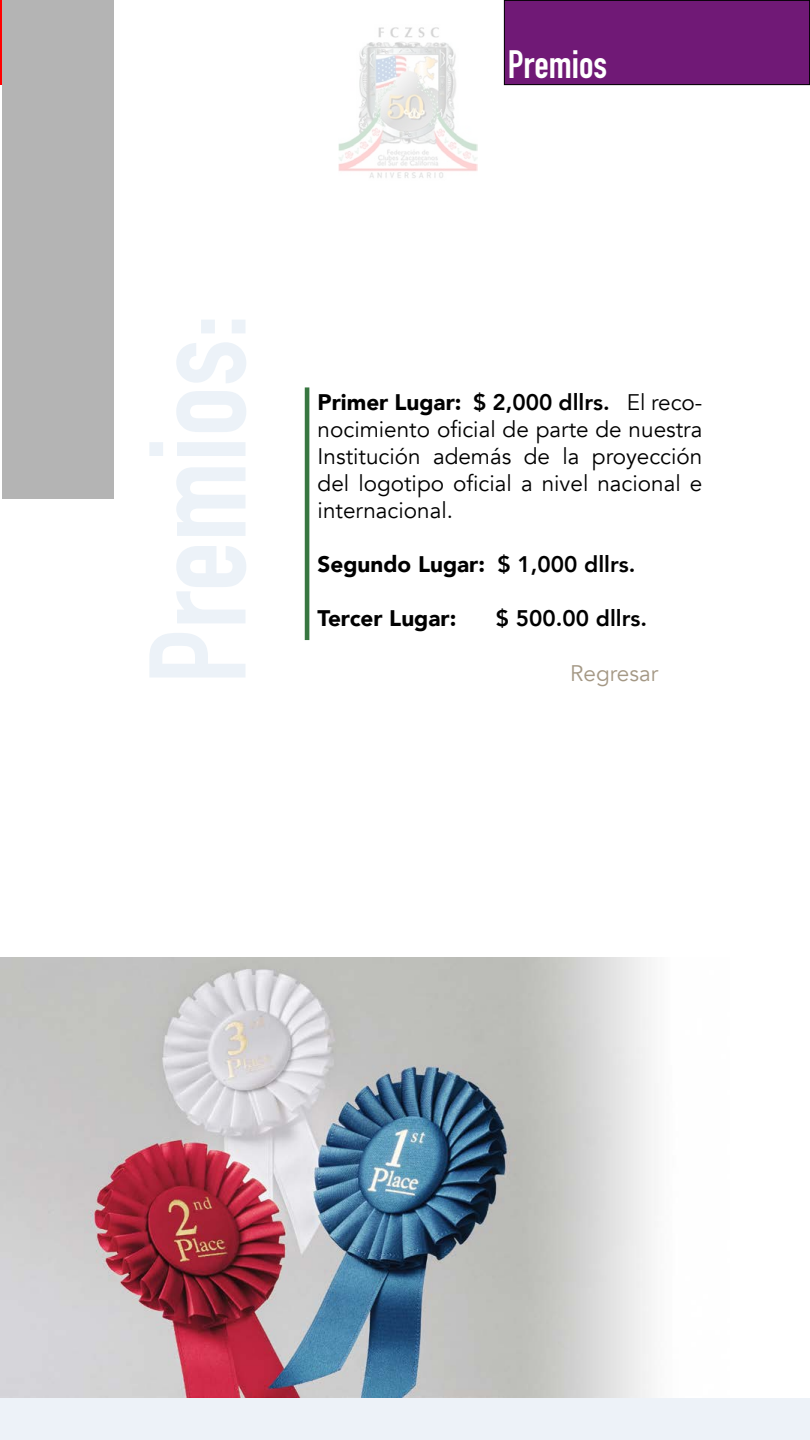
<style>
.page{position:relative;width:810px;height:1440px;background:#fff}
.page>*{position:absolute;margin:0;border:0;box-sizing:border-box;transform-origin:0 0}
.t1{font:700 39px "DIN Condensed";color:#fff}
.t2{font:22.5px/27px "Avenir";color:#000;text-align:justify}
.t3{font:900 22.5px "Avenir";color:#000}
.t4{font:800 22.5px "Avenir";color:#000}
.t5{font:22.5px "Avenir";color:#a49885}
.s1{font-weight:900}
.s2{font-weight:800}
</style>
<div class="page">
<img style="left:339px;top:27px;width:138px;height:151px">
<hr style="left:0;top:0;width:2px;height:85px;background:#f00">
<div style="left:504px;top:0;width:306px;height:85px;background:#701976"></div>
<div style="left:504px;top:0;width:306px;height:85px;border:1px solid #000"></div>
<div style="left:3px;top:0;width:111px;height:498px;background:#b4b4b4"></div>
<div style="left:0;top:1398px;width:810px;height:42px;background:#edf2f8"></div>
<img style="left:0;top:957px;width:651px;height:440px">
<hr style="left:305px;top:387px;width:4px;height:253px;background:#387741">
<h1 class="t1" style="left:508px;top:38px;width:101px">Premios</h1>
<p class="t2" style="left:318px;top:389px;width:386px"><span class="s1">Primer Lugar:</span> <span class="s2">$ 2,000 dllrs.</span> El reco&shy;nocimiento oficial de parte de nuestra Institución además de la proyección del logotipo oficial a nivel nacional e internacional.</p>
<p class="t3" style="left:318px;top:545px;width:319px">Segundo Lugar: <span class="s2">$ 1,000 dllrs.</span></p>
<p class="t3" style="left:318px;top:599px;width:140px">Tercer Lugar:</p>
<p class="t4" style="left:496px;top:601px;width:153px">$ 500.00 dllrs.</p>
<p class="t5" style="left:570px;top:659px;width:89px">Regresar</p>
</div>
